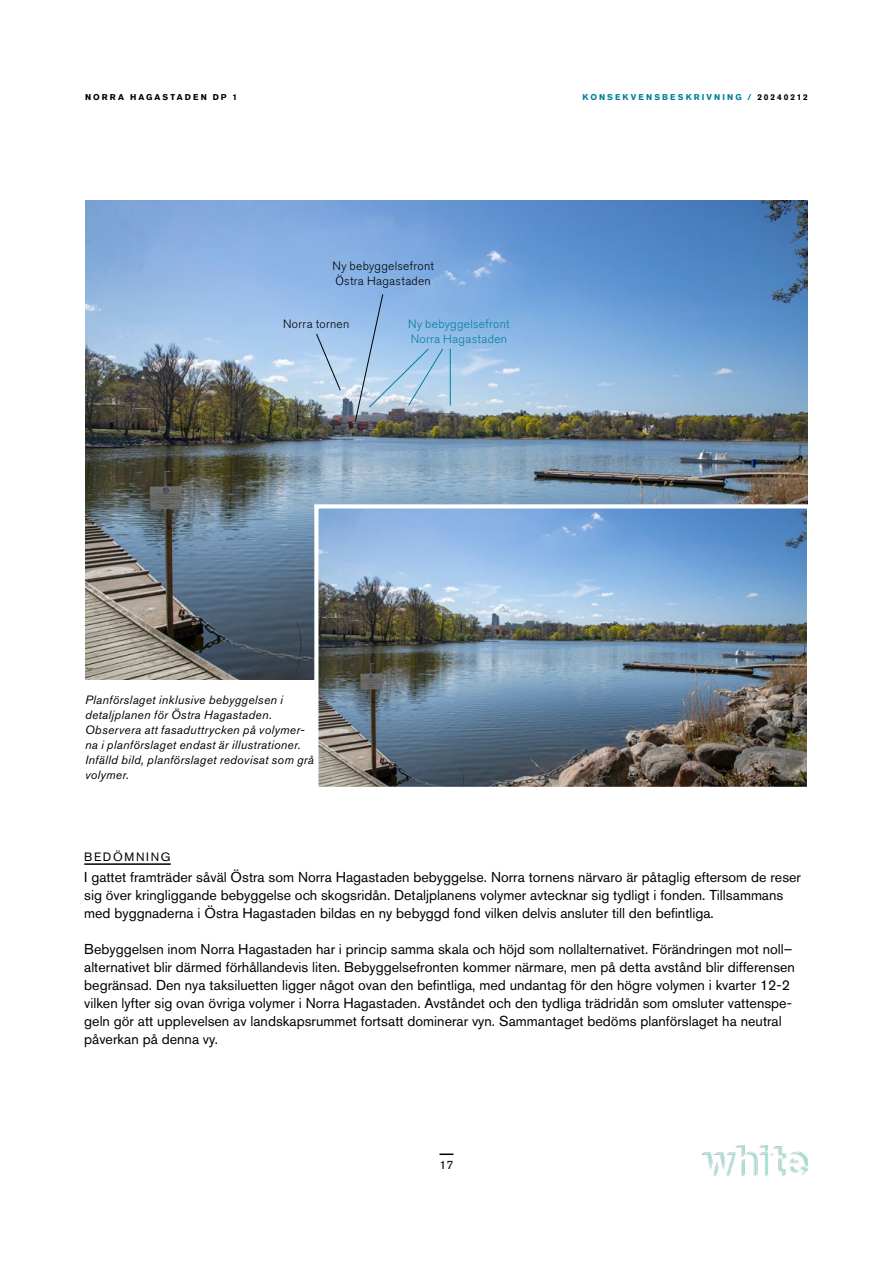
<style>
.page{position:relative;width:893px;height:1263px;background:#fff}
.page>*{position:absolute;margin:0;border:0;box-sizing:border-box;transform-origin:0 0}
.t1{font:14.25px/18px "Akzidenz Grotesk Std";color:#000}
.t2{font:italic 12px/15px "Akzidenz Grotesk Std";letter-spacing:.025em;color:#000}
.t3{font:300 12px/15px "Akzidenz Grotesk Std";letter-spacing:.025em;color:#000}
.t4{font:300 12px/15px "Akzidenz Grotesk Std";letter-spacing:.025em;color:#00809a}
.t5{font:12px "Akzidenz Grotesk Std";letter-spacing:.14em;color:#000}
.t6{font:700 8.4px "Akzidenz Grotesk Std";letter-spacing:.25em;color:#00809a}
.t7{font:700 8.4px "Akzidenz Grotesk Std";letter-spacing:.255em;color:#000}
.s1{color:#000}
</style>
<div class="page">
<img style="left:702px;top:1145px;width:106px;height:30px">
<svg style="left:439px;top:1153px;width:14px;height:2px"></svg>
<img style="left:85px;top:200px;width:723px;height:480px">
<hr style="left:450px;top:349px;width:1px;height:57px;background:#00809a">
<svg style="left:316px;top:333px;width:25px;height:58px"></svg>
<svg style="left:355px;top:293px;width:89px;height:129px;background:#9cbcdc"></svg>
<hr style="left:84px;top:863px;width:87px;height:2px;background:#000">
<img style="left:319px;top:509px;width:487px;height:277px">
<div style="left:314px;top:504px;width:497px;height:287px;border:4px solid #fff"></div>
<p class="t7" style="left:85px;top:92px;width:154px">NORRA HAGASTADEN DP 1</p>
<p class="t6" style="left:582px;top:92px;width:227px">KONSEKVENSBESKRIVNING / <span class="s1">20240212</span></p>
<p class="t3" style="left:333px;top:258px;width:103px">Ny bebyggelsefront<br>Östra Hagastaden</p>
<p class="t3" style="left:283px;top:317px;width:68px">Norra tornen</p>
<p class="t4" style="left:408px;top:317px;width:103px">Ny bebyggelsefront<br>Norra Hagastaden</p>
<p class="t2" style="left:85px;top:692px;width:230px">Planförslaget inklusive bebyggelsen i detaljplanen för Östra Hagastaden.<br>Observera att fasaduttrycken på volymer&shy;na i planförslaget endast är illustrationer.<br>Infälld bild, planförslaget redovisat som grå volymer.</p>
<p class="t5" style="left:84px;top:850px;width:88px">BEDÖMNING</p>
<p class="t1" style="left:84px;top:868px;width:718px">I gattet framträder såväl Östra som Norra Hagastaden bebyggelse. Norra tornens närvaro är påtaglig eftersom de reser sig över kringliggande bebyggelse och skogsridån. Detaljplanens volymer avtecknar sig tydligt i fonden. Tillsammans med byggnaderna i Östra Hagastaden bildas en ny bebyggd fond vilken delvis ansluter till den befintliga.</p>
<p class="t1" style="left:84px;top:940px;width:712px">Bebyggelsen inom Norra Hagastaden har i princip samma skala och höjd som nollalternativet. Förändringen mot noll– alternativet blir därmed förhållandevis liten. Bebyggelsefronten kommer närmare, men på detta avstånd blir differensen begränsad. Den nya taksiluetten ligger något ovan den befintliga, med undantag för den högre volymen i kvarter 12-2 vilken lyfter sig ovan övriga volymer i Norra Hagastaden. Avståndet och den tydliga trädridån som omsluter vattenspe&shy;geln gör att upplevelsen av landskapsrummet fortsatt dominerar vyn. Sammantaget bedöms planförslaget ha neutral påverkan på denna vy.</p>
<p class="t5" style="left:439px;top:1158px;width:15px">17</p>
</div>
